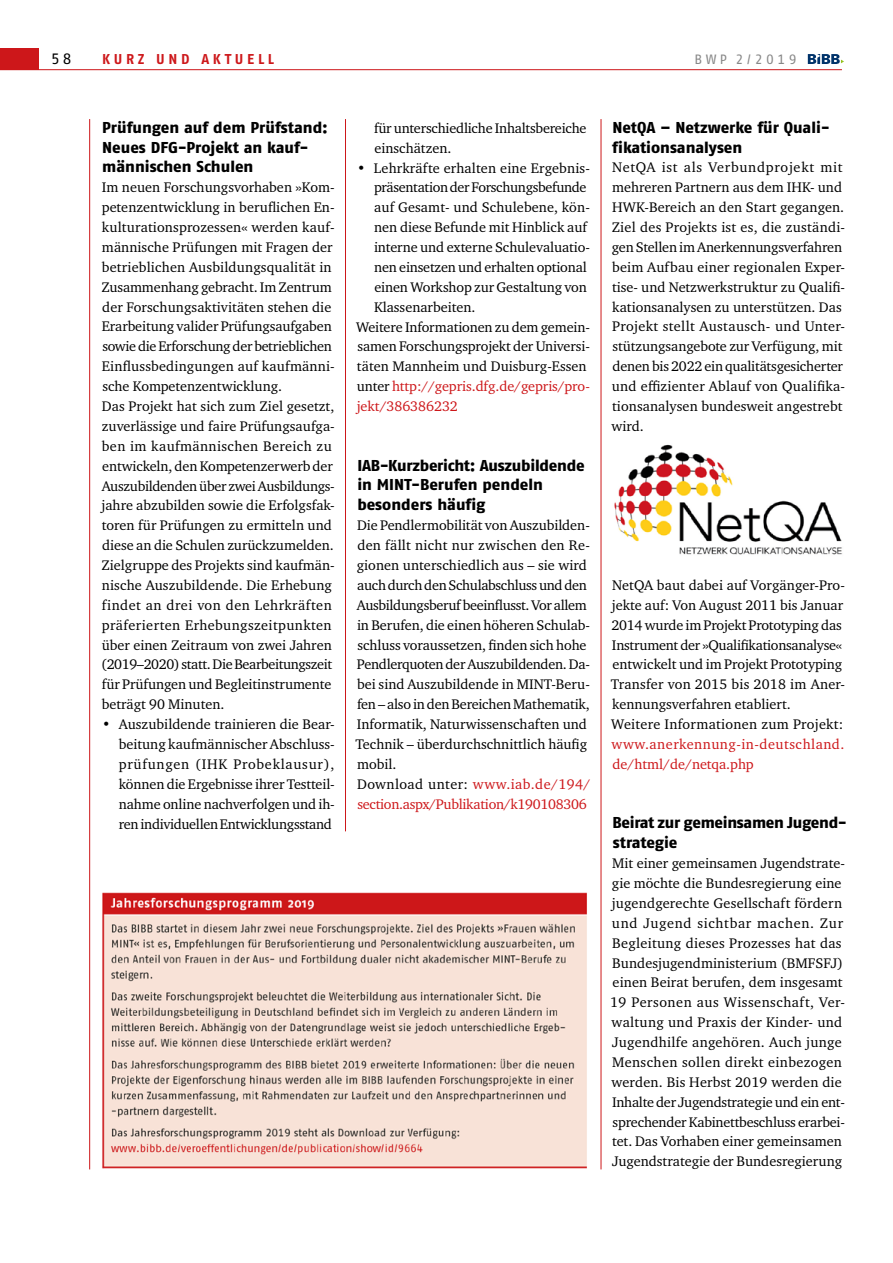
<style>
.page{position:relative;width:893px;height:1263px;background:#fff}
.page>*{position:absolute;margin:0;border:0;box-sizing:border-box;transform-origin:0 0}
.t1{font:15.75px/20px "Fago No Exb Tf";letter-spacing:-.005em;color:#000}
.t2{font:15px "Fago No Regular Tf";color:#000}
.t3{font:14.25px/20px "Charter ITC Pro";color:#000}
.t4{font:14.25px "Charter ITC Pro";color:#cd171a}
.t5{font:700 14.25px "Fago No";letter-spacing:.26em;color:#cd171a}
.t6{font:13.5px "Fago No Regular Tf";letter-spacing:.26em;color:#878787}
.s1{color:#000}
.s2{color:#cd171a}
</style>
<div class="page">
<hr style="left:0;top:69px;width:842px;height:1px;background:#cd171a">
<hr style="left:89px;top:119px;width:1px;height:1050px;background:#cd171a">
<hr style="left:345px;top:119px;width:1px;height:712px;background:#cd171a">
<hr style="left:601px;top:119px;width:1px;height:1050px;background:#cd171a">
<div style="left:0;top:48px;width:38px;height:22px;background:#cd171a"></div>
<svg style="left:808px;top:54px;width:36px;height:10px"></svg>
<img style="left:102px;top:892px;width:485px;height:277px">
<img style="left:614px;top:444px;width:228px;height:111px">
<p class="t2" style="left:51px;top:50px;width:22px">58</p>
<p class="t5" style="left:102px;top:50px;width:174px">KURZ UND AKTUELL</p>
<p class="t6" style="left:694px;top:51px;width:104px">BWP 2/2019</p>
<p class="t1" style="left:102px;top:117px;width:227px">Prüfungen auf dem Prüfstand:<br>Neues DFG-Projekt an kauf&shy;männischen Schulen</p>
<p class="t3" style="left:101px;top:177px;width:235px">Im neuen Forschungsvorhaben »Kom&shy;petenzentwicklung in beruflichen En&shy;kulturationsprozessen« werden kauf&shy;männische Prüfungen mit Fragen der betrieblichen Ausbildungsqualität in Zusammenhang gebracht. Im Zentrum der Forschungsaktivitäten stehen die Erarbeitung valider Prüfungsaufgaben sowie die Erforschung der betrieblichen Einflussbedingungen auf kaufmänni&shy;sche Kompetenzentwicklung.<br>Das Projekt hat sich zum Ziel gesetzt, zuverlässige und faire Prüfungsaufga&shy;ben im kaufmännischen Bereich zu entwickeln, den Kompetenzerwerb der Auszubildenden über zwei Ausbildungs&shy;jahre abzubilden sowie die Erfolgsfak&shy;toren für Prüfungen zu ermitteln und diese an die Schulen zurückzumelden.<br>Zielgruppe des Projekts sind kaufmän&shy;nische Auszubildende. Die Erhebung findet an drei von den Lehrkräften präferierten Erhebungszeitpunkten über einen Zeitraum von zwei Jahren (2019–2020) statt. Die Bearbeitungszeit für Prüfungen und Begleitinstrumente beträgt 90 Minuten.</p>
<p class="t3" style="left:119px;top:714px;width:217px;text-align:justify;text-indent:-17px">• Auszubildende trainieren die Bear&shy;beitung kaufmännischer Abschluss&shy;prüfungen (IHK Probeklausur), können die Ergebnisse ihrer Testteil&shy;nahme online nachverfolgen und ih&shy;ren individuellen Entwicklungsstand</p>
<p class="t3" style="left:374px;top:118px;width:214px">für unterschiedliche Inhaltsbereiche einschätzen.</p>
<p class="t3" style="left:357px;top:157px;width:234px">• Lehrkräfte erhalten eine Ergebnis-</p>
<p class="t3" style="left:374px;top:177px;width:214px">präsentation der Forschungsbefunde</p>
<p class="t3" style="left:374px;top:197px;width:217px">auf Gesamt- und Schulebene, kön-</p>
<p class="t3" style="left:374px;top:217px;width:215px">nen diese Befunde mit Hinblick auf</p>
<p class="t3" style="left:374px;top:237px;width:217px">interne und externe Schulevaluatio-</p>
<p class="t3" style="left:374px;top:257px;width:214px">nen einsetzen und erhalten optional</p>
<p class="t3" style="left:374px;top:277px;width:214px">einen Workshop zur Gestaltung von</p>
<p class="t3" style="left:374px;top:297px;width:103px">Klassenarbeiten.</p>
<p class="t3" style="left:356px;top:316px;width:235px">Weitere Informationen zu dem gemein-</p>
<p class="t3" style="left:357px;top:336px;width:233px">samen Forschungsprojekt der Universi-</p>
<p class="t3" style="left:357px;top:356px;width:231px">täten Mannheim und Duisburg-Essen</p>
<p class="t4" style="left:357px;top:377px;width:234px"><span class="s1">unter</span> http://gepris.dfg.de/gepris/pro-</p>
<p class="t4" style="left:357px;top:397px;width:103px">jekt/386386232</p>
<p class="t1" style="left:357px;top:455px;width:229px">IAB-Kurzbericht: Auszubildende in MINT-Berufen pendeln besonders häufig</p>
<p class="t3" style="left:356px;top:515px;width:236px">Die Pendlermobilität von Auszubilden&shy;den fällt nicht nur zwischen den Re&shy;gionen unterschiedlich aus – sie wird auch durch den Schulabschluss und den Ausbildungsberuf beeinflusst. Vor allem in Berufen, die einen höheren Schulab&shy;schluss voraussetzen, finden sich hohe Pendlerquoten der Auszubildenden. Da&shy;bei sind Auszubildende in MINT-Beru&shy;fen – also in den Bereichen Mathematik, Informatik, Naturwissenschaften und Technik – überdurchschnittlich häufig mobil.<br>Download unter: <span class="s2">www.iab.de/194/ section.aspx/Publikation/k190108306</span></p>
<p class="t1" style="left:612px;top:117px;width:218px">NetQA – Netzwerke für Quali&shy;fikationsanalysen</p>
<p class="t3" style="left:612px;top:157px;width:234px">NetQA ist als Verbundprojekt mit mehreren Partnern aus dem IHK- und HWK-Bereich an den Start gegangen.<br>Ziel des Projekts ist es, die zuständi&shy;gen Stellen im Anerkennungsverfahren beim Aufbau einer regionalen Exper&shy;tise- und Netzwerkstruktur zu Qualifi&shy;kationsanalysen zu unterstützen. Das Projekt stellt Austausch- und Unter&shy;stützungsangebote zur Verfügung, mit denen bis 2022 ein qualitätsgesicherter und effizienter Ablauf von Qualifika&shy;tionsanalysen bundesweit angestrebt wird.</p>
<p class="t3" style="left:611px;top:575px;width:235px">NetQA baut dabei auf Vorgänger-Pro&shy;jekte auf: Von August 2011 bis Januar 2014 wurde im Projekt Prototyping das Instrument der »Qualifikationsanalyse« entwickelt und im Projekt Prototyping Transfer von 2015 bis 2018 im Aner&shy;kennungsverfahren etabliert.<br>Weitere Informationen zum Projekt: <span class="s2">www.anerkennung-in-deutschland. de/html/de/netqa.php</span></p>
<p class="t1" style="left:612px;top:813px;width:235px">Beirat zur gemeinsamen Jugend&shy;strategie</p>
<p class="t3" style="left:610px;top:853px;width:236px">Mit einer gemeinsamen Jugendstrate&shy;gie möchte die Bundesregierung eine jugendgerechte Gesellschaft fördern und Jugend sichtbar machen. Zur Begleitung dieses Prozesses hat das Bundesjugendministerium (BMFSFJ) einen Beirat berufen, dem insgesamt 19 Personen aus Wissenschaft, Ver&shy;waltung und Praxis der Kinder- und Jugendhilfe angehören. Auch junge Menschen sollen direkt einbezogen werden. Bis Herbst 2019 werden die Inhalte der Jugendstrategie und ein ent&shy;sprechender Kabinettbeschluss erarbei&shy;tet. Das Vorhaben einer gemeinsamen Jugendstrategie der Bundesregierung</p>
</div>
